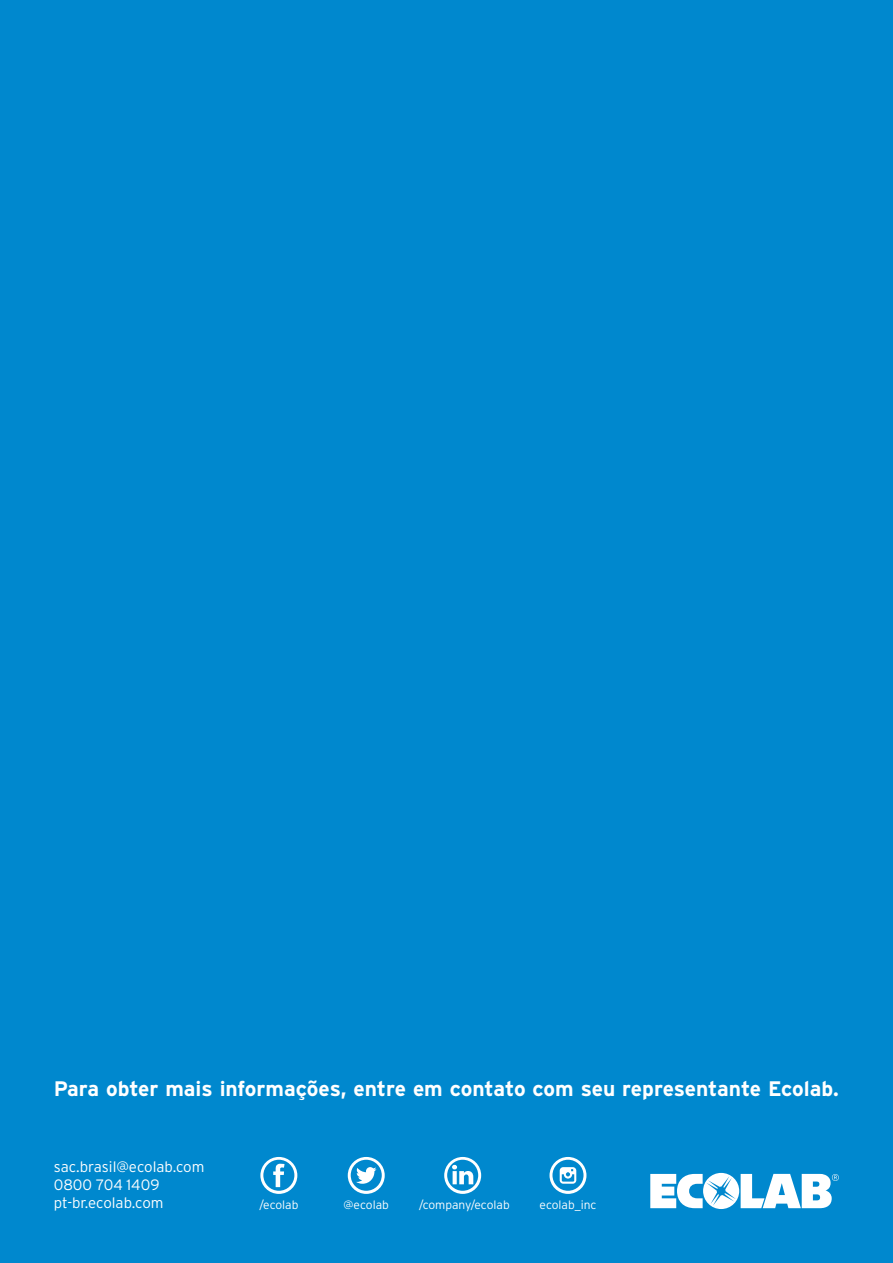
<style>
.page{position:relative;width:893px;height:1263px;background:#0088ce}
.page>*{position:absolute;margin:0;border:0;box-sizing:border-box;transform-origin:0 0}
.t1{font:700 21px "Interstate";color:#fff}
.t2{font:300 15px/18px "Interstate";color:#fff}
.t3{font:300 12px "Interstate";color:#fff}
</style>
<div class="page">
<svg style="left:650px;top:1173px;width:189px;height:36px"></svg>
<svg style="left:260px;top:1157px;width:37px;height:37px"></svg>
<svg style="left:348px;top:1157px;width:37px;height:37px"></svg>
<svg style="left:444px;top:1157px;width:37px;height:37px"></svg>
<svg style="left:549px;top:1157px;width:37px;height:37px"></svg>
<p class="t1" style="left:54px;top:1076px;width:786px">Para obter mais informações, entre em contato com seu representante Ecolab.</p>
<p class="t2" style="left:54px;top:1158px;width:152px">sac.brasil@ecolab.com<br>0800 704 1409 pt-br.ecolab.com</p>
<p class="t3" style="left:259px;top:1198px;width:41px">/ecolab</p>
<p class="t3" style="left:344px;top:1198px;width:47px">@ecolab</p>
<p class="t3" style="left:419px;top:1198px;width:93px">/company/ecolab</p>
<p class="t3" style="left:539px;top:1198px;width:58px">ecolab_inc</p>
</div>
